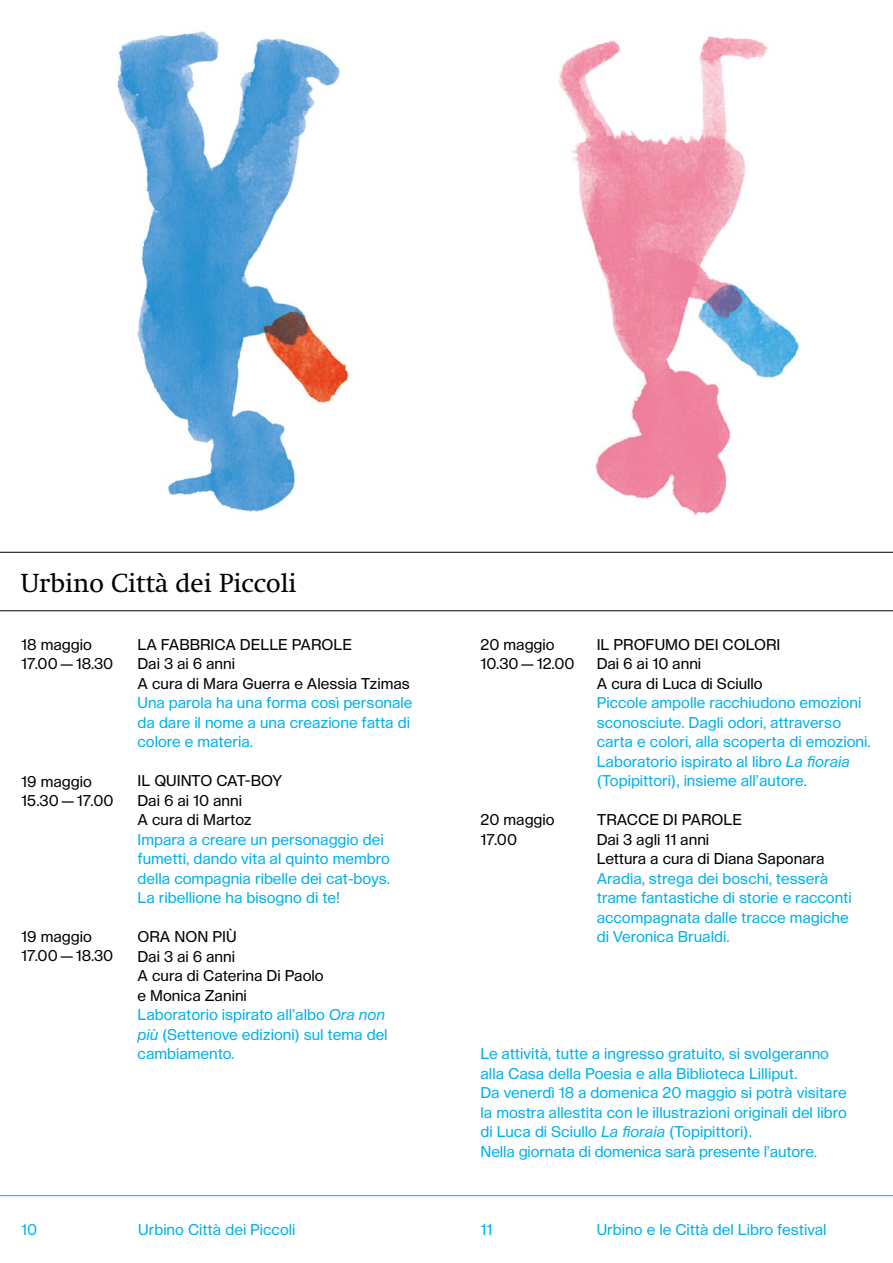
<style>
.page{position:relative;width:893px;height:1263px;background:#fff}
.page>*{position:absolute;margin:0;border:0;box-sizing:border-box;transform-origin:0 0}
.t1{font:25.95px "Swift";color:#000}
.t2{font:15px/19.5px "GM Grotesque";color:#00b1eb}
.t3{font:15px/19.5px "GM Grotesque";color:#000}
.s1{color:#000}
.s2{font-style:italic}
</style>
<div class="page">
<hr style="left:0;top:1195px;width:893px;height:1px;background:#00b1eb">
<img style="left:35px;top:31px;width:365px;height:521px">
<img style="left:558px;top:36px;width:241px;height:480px">
<hr style="left:0;top:610px;width:893px;height:1px;background:#000">
<hr style="left:0;top:552px;width:893px;height:1px;background:#000">
<h1 class="t1" style="left:21px;top:568px;width:277px">Urbino Città dei Piccoli</h1>
<p class="t3" style="left:21px;top:634px;width:94px">18 maggio<br>17.00—18.30</p>
<p class="t3" style="left:21px;top:771px;width:94px">19 maggio<br>15.30—17.00</p>
<p class="t3" style="left:21px;top:926px;width:94px">19 maggio<br>17.00—18.30</p>
<p class="t3" style="left:137px;top:634px;width:274px">LA FABBRICA DELLE PAROLE<br>Dai 3 ai 6 anni<br>A cura di Mara Guerra e Alessia Tzimas</p>
<p class="t2" style="left:137px;top:693px;width:276px">Una parola ha una forma così personale da dare il nome a una creazione fatta di colore e materia.</p>
<p class="t3" style="left:137px;top:771px;width:147px">IL QUINTO CAT-BOY<br>Dai 6 ai 10 anni<br>A cura di Martoz</p>
<p class="t2" style="left:137px;top:829px;width:254px">Impara a creare un personaggio dei fumetti, dando vita al quinto membro della compagnia ribelle dei cat-boys.<br>La ribellione ha bisogno di te!</p>
<p class="t2" style="left:137px;top:927px;width:252px"><span class="s1">ORA NON PIÙ<br>Dai 3 ai 6 anni<br>A cura di Caterina Di Paolo<br>e Monica Zanini<br></span>Laboratorio ispirato all’albo <span class="s2">Ora non più</span> (Settenove edizioni) sul tema del cambiamento.</p>
<p class="t3" style="left:480px;top:634px;width:96px">20 maggio<br>10.30—12.00</p>
<p class="t3" style="left:480px;top:810px;width:76px">20 maggio<br>17.00</p>
<p class="t3" style="left:597px;top:634px;width:185px">IL PROFUMO DEI COLORI<br>Dai 6 ai 10 anni<br>A cura di Luca di Sciullo</p>
<p class="t2" style="left:597px;top:693px;width:276px">Piccole ampolle racchiudono emozioni sconosciute. Dagli odori, attraverso carta e colori, alla scoperta di emozioni.<br>Laboratorio ispirato al libro <span class="s2">La fioraia </span>(Topipittori), insieme all’autore.</p>
<p class="t3" style="left:597px;top:810px;width:229px">TRACCE DI PAROLE<br>Dai 3 agli 11 anni<br>Lettura a cura di Diana Saponara</p>
<p class="t2" style="left:597px;top:868px;width:256px">Aradia, strega dei boschi, tesserà trame fantastiche di storie e racconti accompagnata dalle tracce magiche di Veronica Brualdi.</p>
<p class="t2" style="left:480px;top:1044px;width:368px">Le attività, tutte a ingresso gratuito, si svolgeranno alla Casa della Poesia e alla Biblioteca Lilliput.<br>Da venerdì 18 a domenica 20 maggio si potrà visitare la mostra allestita con le illustrazioni originali del libro di Luca di Sciullo <span class="s2">La fioraia</span> (Topipittori).<br>Nella giornata di domenica sarà presente l’autore.</p>
<p class="t2" style="left:21px;top:1219px;width:18px">10</p>
<p class="t2" style="left:480px;top:1219px;width:14px">11</p>
<p class="t2" style="left:597px;top:1219px;width:231px">Urbino e le Città del Libro festival</p>
<p class="t2" style="left:138px;top:1219px;width:159px">Urbino Città dei Piccoli</p>
</div>
